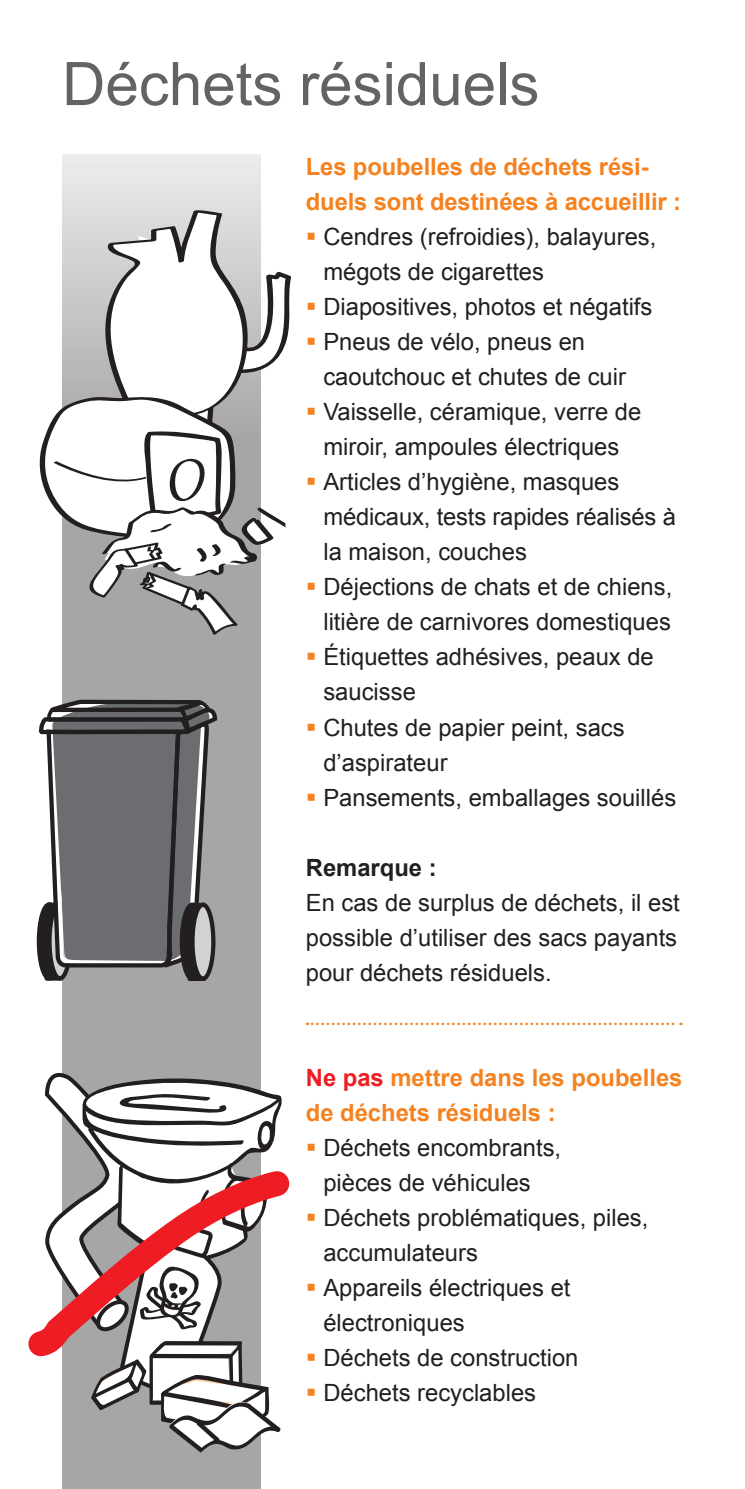
<style>
.page{position:relative;width:745px;height:1489px;background:#fff}
.page>*{position:absolute;margin:0;border:0;box-sizing:border-box;transform-origin:0 0}
.t1{font:60px "Arial";color:#636366}
.t2{font:23.75px/35px "Arial";color:#231f20}
.t3{font:700 23.75px/35px "Arial";letter-spacing:-.005em;color:#f58220}
.t4{font:700 23.75px "Arial";color:#231f20}
.s1{color:#f58220}
.s2{color:#ee1d23}
</style>
<div class="page">
<svg style="left:62px;top:154px;width:199px;height:1334px;background:#b2b1b1"></svg>
<svg style="left:39px;top:210px;width:253px;height:425px"></svg>
<svg style="left:45px;top:1066px;width:237px;height:386px"></svg>
<svg style="left:28px;top:1153px;width:262px;height:219px"></svg>
<div style="left:39px;top:904px;width:21px;height:74px;background:#231f20;border-radius:50%"></div>
<div style="left:37px;top:902px;width:25px;height:78px;border:4px solid #231f20;border-radius:50%"></div>
<svg style="left:49px;top:904px;width:21px;height:74px"></svg>
<div style="left:47px;top:902px;width:25px;height:78px;border:4px solid #231f20;border-radius:50%"></div>
<hr style="left:47px;top:976px;width:14px;height:4px;background:#231f20">
<div style="left:182px;top:904px;width:21px;height:74px;background:#231f20;border-radius:50%"></div>
<div style="left:180px;top:902px;width:25px;height:78px;border:4px solid #231f20;border-radius:50%"></div>
<svg style="left:192px;top:904px;width:21px;height:74px"></svg>
<div style="left:190px;top:902px;width:25px;height:78px;border:4px solid #231f20;border-radius:50%"></div>
<div style="left:189px;top:976px;width:15px;height:5px;background:#231f20"></div>
<svg style="left:36px;top:697px;width:183px;height:274px;background:#757577"></svg>
<svg style="left:307px;top:1022px;width:374px;height:3px"></svg>
<h1 class="t1" style="left:62px;top:45px;width:478px">Déchets résiduels</h1>
<p class="t3" style="left:305px;top:150px;width:376px">Les poubelles de déchets rési&shy;duels sont destinées à accueillir :</p>
<p class="t2" style="left:323px;top:219px;width:334px;text-indent:-18px"><span class="s1">▪</span> Cendres (refroidies), balayures, mégots de cigarettes</p>
<p class="t2" style="left:305px;top:289px;width:348px"><span class="s1">▪</span> Diapositives, photos et négatifs</p>
<p class="t2" style="left:323px;top:324px;width:304px;text-indent:-18px"><span class="s1">▪</span> Pneus de vélo, pneus en caoutchouc et chutes de cuir</p>
<p class="t2" style="left:305px;top:394px;width:337px;text-align:center"><span class="s1">▪</span> Vaisselle, céramique, verre de miroir, ampoules électriques</p>
<p class="t2" style="left:323px;top:464px;width:354px;text-indent:-18px"><span class="s1">▪</span> Articles d’hygiène, masques médicaux, tests rapides réalisés à la maison, couches</p>
<p class="t2" style="left:305px;top:570px;width:368px;text-align:right"><span class="s1">▪</span> Déjections de chats et de chiens, litière de carnivores domestiques</p>
<p class="t2" style="left:323px;top:640px;width:332px;text-indent:-18px"><span class="s1">▪</span> Étiquettes adhésives, peaux de saucisse</p>
<p class="t2" style="left:323px;top:710px;width:302px;text-indent:-18px"><span class="s1">▪</span> Chutes de papier peint, sacs d’aspirateur</p>
<p class="t2" style="left:305px;top:780px;width:371px"><span class="s1">▪</span> Pansements, emballages souillés</p>
<p class="t4" style="left:305px;top:851px;width:132px">Remarque :</p>
<p class="t2" style="left:305px;top:885px;width:375px;text-align:justify">En cas de surplus de déchets, il est possible d’utiliser des sacs payants pour déchets résiduels.</p>
<p class="t3" style="left:305px;top:1060px;width:378px"><span class="s2">Ne pas</span> mettre dans les poubelles de déchets résiduels :</p>
<p class="t2" style="left:305px;top:1130px;width:257px;text-align:center"><span class="s1">▪</span> Déchets encombrants, pièces de véhicules</p>
<p class="t2" style="left:323px;top:1200px;width:326px;text-indent:-18px"><span class="s1">▪</span> Déchets problématiques, piles, accumulateurs</p>
<p class="t2" style="left:323px;top:1270px;width:248px;text-indent:-18px"><span class="s1">▪</span> Appareils électriques et électroniques</p>
<p class="t2" style="left:305px;top:1340px;width:274px"><span class="s1">▪</span> Déchets de construction</p>
<p class="t2" style="left:305px;top:1375px;width:231px"><span class="s1">▪</span> Déchets recyclables</p>
</div>
